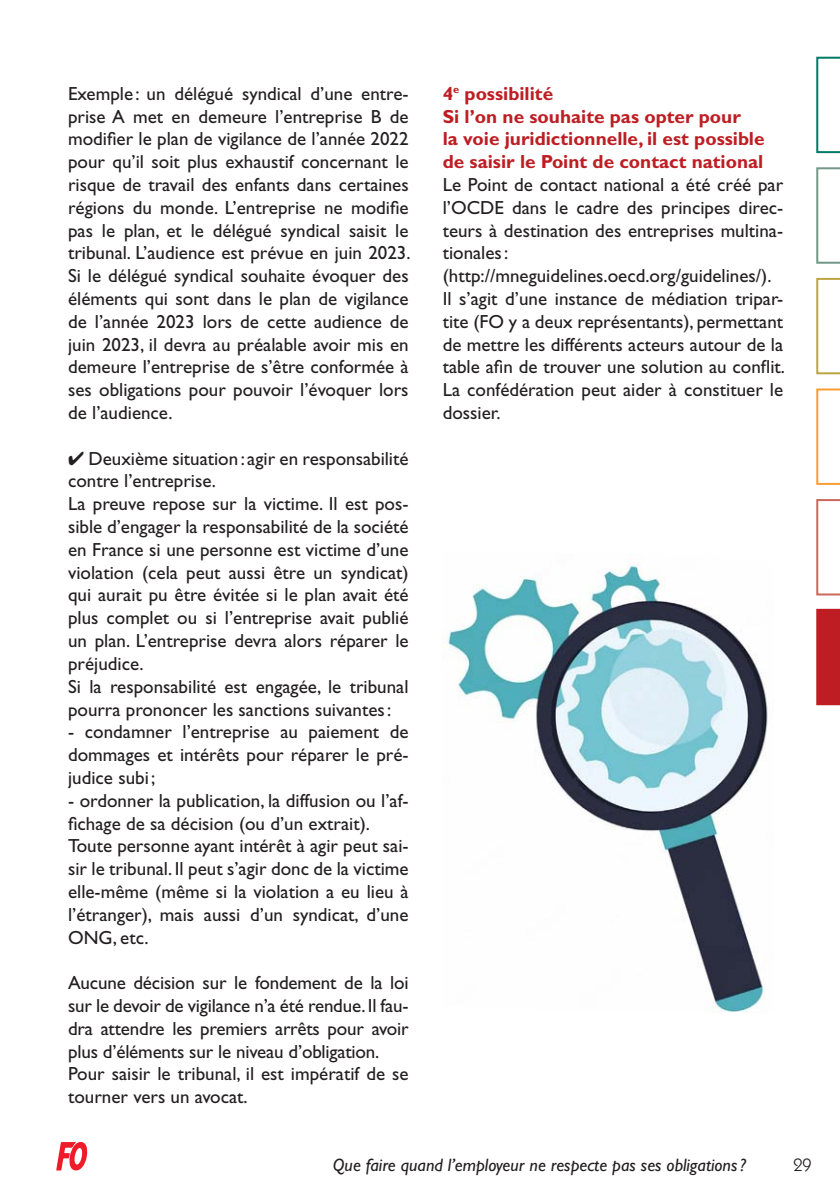
<style>
.page{position:relative;width:840px;height:1191px;background:#fff}
.page>*{position:absolute;margin:0;border:0;box-sizing:border-box;transform-origin:0 0}
.t1{font:19px/22.8px "Gill Sans";color:#231f20}
.t2{font:700 19px/22.8px "Gill Sans";color:#be1e23}
.t3{font:italic 18px "Gill Sans";color:#231f20}
.t4{font:18px "Itc Kabel";color:#231f20}
</style>
<div class="page">
<svg style="left:56px;top:1142px;width:32px;height:28px"></svg>
<svg style="left:816px;top:57px;width:23px;height:96px"></svg>
<svg style="left:816px;top:167px;width:23px;height:97px"></svg>
<svg style="left:816px;top:278px;width:23px;height:96px"></svg>
<svg style="left:816px;top:388px;width:23px;height:97px"></svg>
<div style="left:816px;top:609px;width:23px;height:96px;background:#be1e23"></div>
<svg style="left:816px;top:499px;width:23px;height:96px"></svg>
<img style="left:442px;top:564px;width:326px;height:448px">
<p class="t1" style="left:68px;top:82px;width:344px;text-align:justify">Exemple : un délégué syndical d’une entre&shy;prise A met en demeure l’entreprise B de modifier le plan de vigilance de l’année 2022 pour qu’il soit plus exhaustif concernant le risque de travail des enfants dans certaines régions du monde. L’entreprise ne modifie pas le plan, et le délégué syndical saisit le tribunal. L’audience est prévue en juin 2023.<br>Si le délégué syndical souhaite évoquer des éléments qui sont dans le plan de vigilance de l’année 2023 lors de cette audience de juin 2023, il devra au préalable avoir mis en demeure l’entreprise de s’être conformée à ses obligations pour pouvoir l’évoquer lors de l’audience.</p>
<p class="t1" style="left:68px;top:447px;width:342px">✔ Deuxième situation: agir en responsabilité contre l’entreprise.<br>La preuve repose sur la victime. Il est pos&shy;sible d’engager la responsabilité de la société en France si une personne est victime d’une violation (cela peut aussi être un syndicat) qui aurait pu être évitée si le plan avait été plus complet ou si l’entreprise avait publié un plan. L’entreprise devra alors réparer le préjudice.<br>Si la responsabilité est engagée, le tribunal pourra prononcer les sanctions suivantes:</p>
<p class="t1" style="left:68px;top:720px;width:342px;text-align:justify">- condamner l’entreprise au paiement de dommages et intérêts pour réparer le pré&shy;judice subi ;</p>
<p class="t1" style="left:68px;top:789px;width:342px">- ordonner la publication, la diffusion ou l’af&shy;fichage de sa décision (ou d’un extrait).<br>Toute personne ayant intérêt à agir peut sai&shy;sir le tribunal. Il peut s’agir donc de la victime elle-même (même si la violation a eu lieu à l’étranger), mais aussi d’un syndicat, d’une ONG, etc.</p>
<p class="t1" style="left:68px;top:971px;width:342px">Aucune décision sur le fondement de la loi sur le devoir de vigilance n’a été rendue. Il fau&shy;dra attendre les premiers arrêts pour avoir plus d’éléments sur le niveau d’obligation.<br>Pour saisir le tribunal, il est impératif de se tourner vers un avocat.</p>
<p class="t2" style="left:442px;top:82px;width:323px">4<sup>e</sup> possibilité<br>Si l’on ne souhaite pas opter pour<br>la voie juridictionnelle, il est possible de saisir le Point de contact national</p>
<p class="t1" style="left:442px;top:173px;width:344px">Le Point de contact national a été créé par l’OCDE dans le cadre des principes direc&shy;teurs à destination des entreprises multina&shy;tionales: (http://mneguidelines.oecd.org/guidelines/).<br>Il s’agit d’une instance de médiation tripar&shy;tite (FO y a deux représentants), permettant de mettre les différents acteurs autour de la table afin de trouver une solution au conflit.<br>La confédération peut aider à constituer le dossier.</p>
<p class="t3" style="left:332px;top:1154px;width:414px">Que faire quand l’employeur ne respecte pas ses obligations?</p>
<p class="t4" style="left:793px;top:1154px;width:19px">29</p>
</div>
